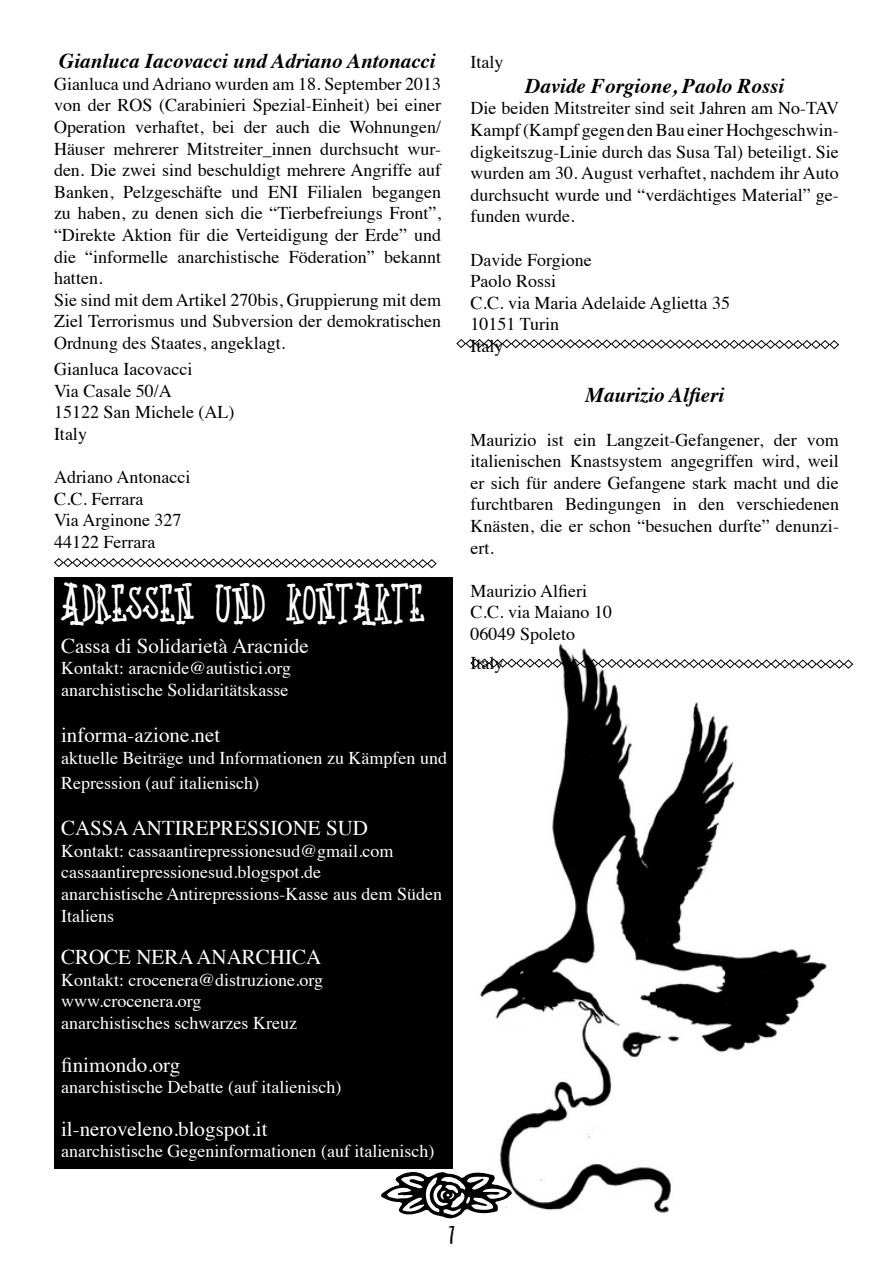
<style>
.page{position:relative;width:893px;height:1263px;background:#fff}
.page>*{position:absolute;margin:0;border:0;box-sizing:border-box;transform-origin:0 0}
.t1{font:43.5px "Quoted Positivity";color:#fff}
.t2{font:33px "Appetite";color:#000}
.t3{font:21px "Times";color:#fff}
.t4{font:italic 700 21px "Times";color:#000}
.t5{font:18px/21.6px "Times";color:#000}
.t6{font:18px/21.6px "Times";color:#fff}
</style>
<div class="page">
<img style="left:480px;top:643px;width:347px;height:570px">
<div style="left:54px;top:578px;width:399px;height:591px;background:#000"></div>
<svg style="left:54px;top:558px;width:383px;height:11px"></svg>
<svg style="left:456px;top:339px;width:383px;height:11px"></svg>
<svg style="left:470px;top:658px;width:384px;height:11px"></svg>
<svg style="left:480px;top:1172px;width:32px;height:41px"></svg>
<p class="t4" style="left:59px;top:41px;width:378px">Gianluca Iacovacci und Adriano Antonacci</p>
<p class="t5" style="left:54px;top:71px;width:389px">Gianluca und Adriano wurden am 18. September 2013 von der ROS (Carabinieri Spezial-Einheit) bei einer Operation verhaftet, bei der auch die Wohnungen/ Häuser mehrerer Mitstreiter_innen durchsucht wur&shy;den. Die zwei sind beschuldigt mehrere Angriffe auf Banken, Pelzgeschäfte und ENI Filialen begangen zu haben, zu denen sich die “Tierbefreiungs Front”, “Direkte Aktion für die Verteidigung der Erde” und die “informelle anarchistische Föderation” bekannt hatten.<br>Sie sind mit dem Artikel 270bis, Gruppierung mit dem Ziel Terrorismus und Subversion der demokratischen Ordnung des Staates, angeklagt.</p>
<p class="t5" style="left:54px;top:357px;width:182px">Gianluca Iacovacci<br>Via Casale 50/A<br>15122 San Michele (AL)<br>Italy</p>
<p class="t5" style="left:54px;top:465px;width:138px">Adriano Antonacci<br>C.C. Ferrara<br>Via Arginone 327<br>44122 Ferrara</p>
<h1 class="t1" style="left:61px;top:582px;width:294px">Adressen und Kontakt</h1>
<h1 class="t1" style="left:409px;top:582px;width:16px">e</h1>
<p class="t3" style="left:61px;top:626px;width:249px">Cassa di Solidarietà Aracnide</p>
<p class="t6" style="left:61px;top:656px;width:232px">Kontakt: aracnide@autistici.org anarchistische Solidaritätskasse</p>
<p class="t3" style="left:61px;top:715px;width:161px">informa-azione.net</p>
<p class="t6" style="left:61px;top:743px;width:387px;line-height:25.2px">aktuelle Beiträge und Informationen zu Kämpfen und<br>Repression (auf italienisch)</p>
<p class="t3" style="left:61px;top:808px;width:308px">CASSA ANTIREPRESSIONE SUD</p>
<p class="t6" style="left:61px;top:838px;width:382px">Kontakt: cassaantirepressionesud@gmail.com cassaantirepressionesud.blogspot.de<br>anarchistische Antirepressions-Kasse aus dem Süden Italiens</p>
<p class="t3" style="left:61px;top:937px;width:262px">CROCE NERA ANARCHICA</p>
<p class="t6" style="left:61px;top:967px;width:264px">Kontakt: crocenera@distruzione.org www.crocenera.org<br>anarchistisches schwarzes Kreuz</p>
<p class="t3" style="left:61px;top:1045px;width:121px">finimondo.org</p>
<p class="t6" style="left:61px;top:1075px;width:282px">anarchistische Debatte (auf italienisch)</p>
<p class="t3" style="left:61px;top:1109px;width:208px">il-neroveleno.blogspot.it</p>
<p class="t6" style="left:61px;top:1139px;width:375px">anarchistische Gegeninformationen (auf italienisch)</p>
<p class="t5" style="left:471px;top:49px;width:34px">Italy</p>
<p class="t4" style="left:525px;top:66px;width:261px">Davide Forgione, Paolo Rossi</p>
<p class="t5" style="left:471px;top:96px;width:370px;text-align:justify">Die beiden Mitstreiter sind seit Jahren am No-TAV Kampf (Kampf gegen den Bau einer Hochgeschwin&shy;digkeitszug-Linie durch das Susa Tal) beteiligt. Sie wurden am 30. August verhaftet, nachdem ihr Auto durchsucht wurde und “verdächtiges Material” ge&shy;funden wurde.</p>
<p class="t5" style="left:471px;top:247px;width:261px">Davide Forgione<br>Paolo Rossi<br>C.C. via Maria Adelaide Aglietta 35<br>10151 Turin<br>Italy</p>
<p class="t4" style="left:585px;top:376px;width:140px">Maurizio Alfieri</p>
<p class="t5" style="left:471px;top:427px;width:370px;text-align:justify">Maurizio ist ein Langzeit-Gefangener, der vom italienischen Knastsystem angegriffen wird, weil er sich für andere Gefangene stark macht und die furchtbaren Bedingungen in den verschiedenen Knästen, die er schon “besuchen durfte” denunzi&shy;ert.</p>
<p class="t5" style="left:471px;top:578px;width:143px">Maurizio Alfieri<br>C.C. via Maiano 10<br>06049 Spoleto</p>
<p class="t5" style="left:471px;top:650px;width:34px">Italy</p>
<h2 class="t2" style="left:448px;top:1219px;width:10px">7</h2>
</div>
